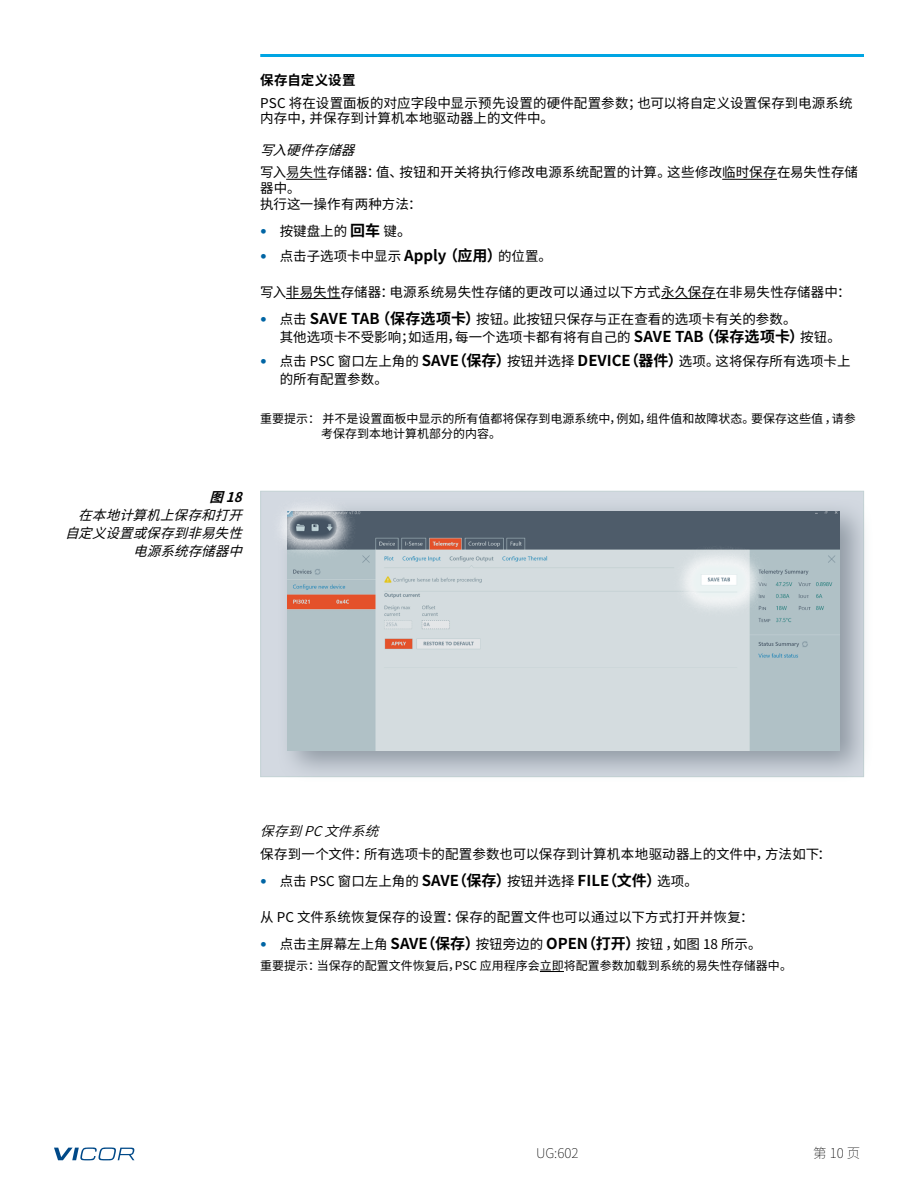
<style>
.page{position:relative;width:918px;height:1188px;background:#fff}
.page>*{position:absolute;margin:0;border:0;box-sizing:border-box;transform-origin:0 0}
.t1{font:13.5px/15.8px "Noto Sans Hans";color:#000}
.t2{font:italic 13.5px/18px "Noto Sans Hans";color:#000;text-align:right}
.t3{font:200 13.5px "Source Han Sans CN";color:#000}
.t4{font:italic 13.5px "Source Han Sans CN";color:#000}
.t5{font:700 13.5px "Source Han Sans CN";letter-spacing:.015em;color:#000}
.t6{font:italic 700 13.5px "Source Han Sans CN";color:#000}
.t7{font:12px/14.4px "Noto Sans Hans";color:#000}
.s1{font-style:italic}
.s2{font-family:"Source Han Sans CN"}
.s3{font-family:"Frutiger LT Pro";color:#0065a4}
.s4{font-family:"Source Han Sans CN";font-weight:700;font-size:15px}
.s5{font-size:15px}
</style>
<div class="page">
<svg style="left:54px;top:1148px;width:80px;height:12px"></svg>
<hr style="left:260px;top:54px;width:604px;height:3px;background:#00a5e3">
<hr style="left:286px;top:179px;width:41px;height:1px;background:#000">
<hr style="left:722px;top:179px;width:55px;height:1px;background:#000">
<hr style="left:286px;top:298px;width:55px;height:1px;background:#000">
<hr style="left:661px;top:298px;width:55px;height:1px;background:#000">
<svg style="left:540px;top:971px;width:24px;height:1px"></svg>
<div style="left:260px;top:491px;width:604px;height:286px;background:#d3d9e1;border:1px solid #c2d1d4"></div>
<div style="left:276px;top:497px;width:598px;height:286px;background:#77828d;opacity:.75"></div>
<svg style="left:287px;top:511px;width:552px;height:240px"></svg>
<div style="left:672px;top:545px;width:95px;height:73px;background:#fff;opacity:.75"></div>
<img style="left:691px;top:564px;width:56px;height:34px;border-radius:17px">
<div style="left:270px;top:495px;width:87px;height:64px;background:#fff;opacity:.75"></div>
<img style="left:289px;top:515px;width:48px;height:25px;border-radius:12px">
<p class="t5" style="left:260px;top:72px;width:97px">保存自定义设置</p>
<p class="t1" style="left:260px;top:95px;width:594px">PSC 将在设置面板的对应字段中显示预先设置的硬件配置参数；也可以将自定义设置保存到电源系统内存中，并保存到计算机本地驱动器上的文件中。</p>
<p class="t1" style="left:260px;top:139px;width:599px;line-height:22.5px"><span class="s1">写入硬件存储器<br></span>写入<span class="s2">易失性</span>存储器：值、按钮和开关将执行修改电源系统配置的计算。这些修改临时保存在易失性存储</p>
<p class="t1" style="left:260px;top:180px;width:163px">器中。<br>执行这一操作有两种方法：</p>
<p class="t1" style="left:260px;top:223px;width:154px"><span class="s3">•</span> 按键盘上的 <span class="s4">回车</span>键<span class="s5">。</span></p>
<p class="t1" style="left:260px;top:248px;width:293px"><span class="s3">•</span> 点击子选项卡中显示 <span class="s4">Apply （应用）</span>的位置。</p>
<p class="t1" style="left:260px;top:284px;width:592px">写入非易失性存储器：电源系统易失性存储的更改可以通过以下方式永久保存在非易失性存储器中：</p>
<p class="t1" style="left:280px;top:310px;width:563px;line-height:18px;text-indent:-19px"><span class="s3">•</span> 点击 <span class="s4">SAVE TAB（保存选项卡）</span>按钮。此按钮只保存与正在查看的选项卡有关的参数。<br>其他选项卡不受影响；如适用，每一个选项卡都有将有自己的 <span class="s4">SAVE TAB（保存选项卡）</span>按钮。</p>
<p class="t1" style="left:280px;top:353px;width:572px;line-height:18px;text-indent:-19px"><span class="s3">•</span> 点击 PSC 窗口左上角的 <span class="s4">SAVE（保存）</span>按钮并选择 <span class="s4">DEVICE（器件）</span>选项。这将保存所有选项卡上的所有配置参数。</p>
<p class="t7" style="left:321px;top:412px;width:536px;text-indent:-61px">重要提示： 并不是设置面板中显示的所有值都将保存到电源系统中，例如，组件值和故障状态。要保存这些值 ，请参考保存到本地计算机部分的内容。</p>
<p class="t6" style="left:209px;top:489px;width:44px">图18</p>
<p class="t2" style="left:65px;top:506px;width:189px">在本地计算机上保存和打开自定义设置或保存到非易失性电源系统存储器中</p>
<p class="t4" style="left:260px;top:824px;width:130px">保存到PC文件系统</p>
<p class="t1" style="left:260px;top:846px;width:572px">保存到一个文件：所有选项卡的配置参数也可以保存到计算机本地驱动器上的文件中，方法如下：</p>
<p class="t1" style="left:260px;top:873px;width:439px"><span class="s3">•</span> 点击 PSC 窗口左上角的 <span class="s4">SAVE（保存）</span>按钮并选择 <span class="s4">FILE（文件）</span>选项。</p>
<p class="t1" style="left:260px;top:909px;width:495px">从 PC 文件系统恢复保存的设置：保存的配置文件也可以通过以下方式打开并恢复：</p>
<p class="t1" style="left:260px;top:936px;width:503px"><span class="s3">•</span> 点击主屏幕左上角 <span class="s4">SAVE（保存）</span>按钮旁边的 <span class="s4">OPEN（打开）</span>按钮 ，如图 18 所示。</p>
<p class="t7" style="left:260px;top:958px;width:533px">重要提示：当保存的配置文件恢复后，PSC 应用程序会立即将配置参数加载到系统的易失性存储器中。</p>
<p class="t3" style="left:536px;top:1146px;width:44px">UG:602</p>
<p class="t3" style="left:813px;top:1146px;width:49px">第10页</p>
</div>
